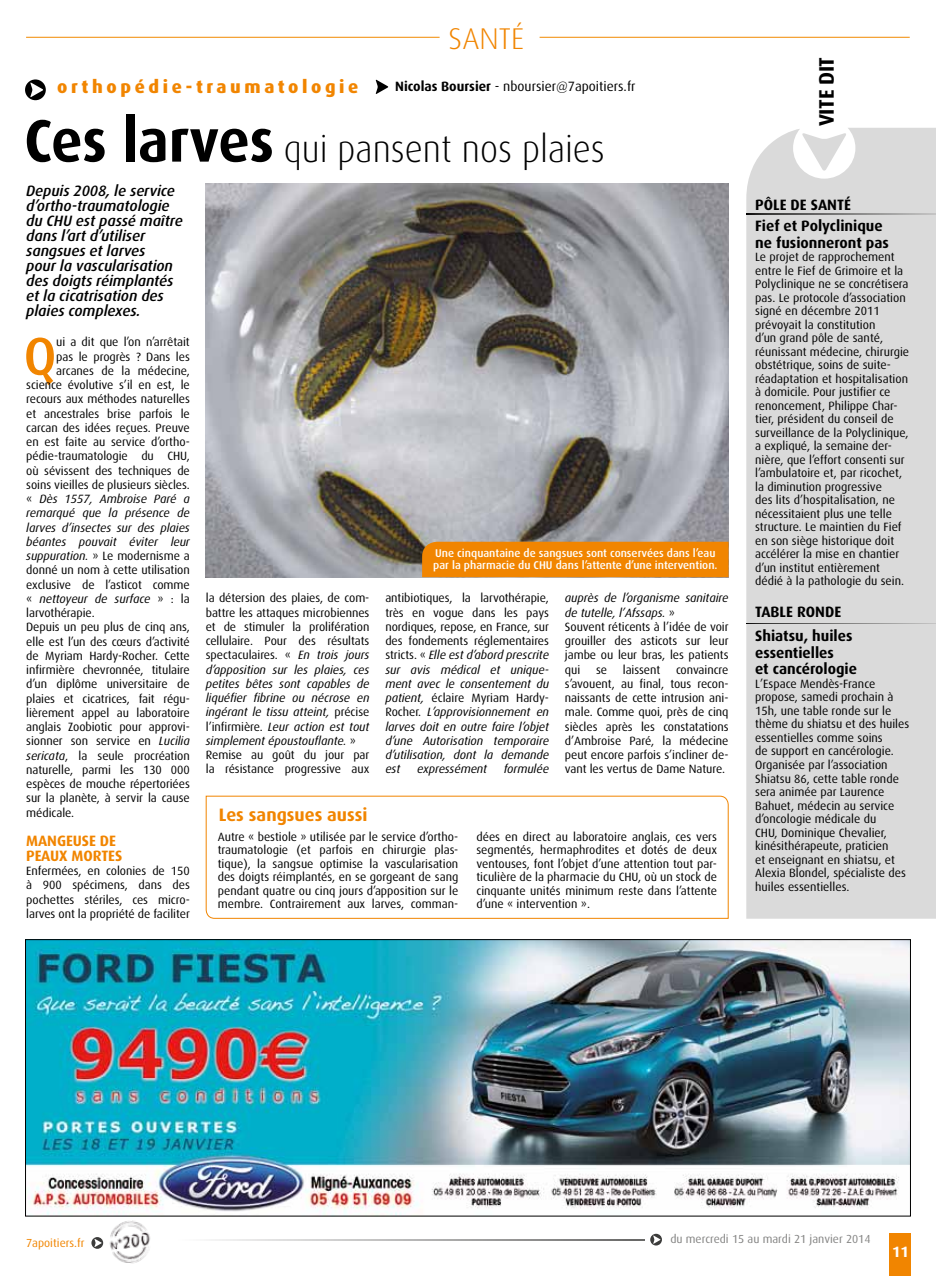
<style>
.page{position:relative;width:936px;height:1276px;background:#fff}
.page>*{position:absolute;margin:0;border:0;box-sizing:border-box;transform-origin:0 0}
.t1{font:500 53.4px "Dax";color:#f18500}
.t2{font:300 37.5px "Dax";color:#000;scale:.95 1}
.t3{font:300 30px "Dax";color:#f18500}
.t4{font:700 21px "Dax";color:#000}
.t5{font:800 18px "Dax";letter-spacing:.2em;color:#f18500}
.t6{font:700 18px "Dax";color:#f18500}
.t7{font:italic 500 15px/15px "Dax";letter-spacing:-.005em;color:#000}
.t8{font:700 15px/21px "Dax";color:#000}
.t9{font:700 15px/15px "Dax";letter-spacing:.06em;color:#f18500}
.t10{font:700 15px "Dax";color:#fff}
.t11{font:13.5px "Dax";color:#000}
.t12{font:12px/13.5px "Dax";letter-spacing:-.005em;color:#000}
.t13{font:italic 12px/14.2px "Dax";letter-spacing:-.005em;color:#000;text-align:justify}
.t14{font:11.7px "Dax";color:#838382}
.t15{font:11.7px "Dax";color:#f18500}
.t16{font:500 11.25px/12px "Dax";color:#fff}
.s1{font-weight:700}
.s2{font-weight:700;font-size:60px}
.s3{font-style:normal}
.s4{font-style:italic}
</style>
<div class="page">
<div style="left:746px;top:128px;width:189px;height:790px;background:#dadada"></div>
<svg style="left:746px;top:214px;width:189px;height:1px"></svg>
<hr style="left:26px;top:37px;width:413px;height:1px;background:#f18a00">
<hr style="left:539px;top:37px;width:370px;height:1px;background:#f18a00">
<img style="left:206px;top:184px;width:522px;height:393px">
<div style="left:422px;top:542px;width:306px;height:35px;background:#f18500"></div>
<svg style="left:375px;top:80px;width:13px;height:14px"></svg>
<svg style="left:25px;top:79px;width:21px;height:21px"></svg>
<img style="left:27px;top:941px;width:881px;height:273px">
<svg style="left:205px;top:795px;width:524px;height:124px"></svg>
<svg style="left:746px;top:623px;width:189px;height:1px"></svg>
<div style="left:889px;top:1233px;width:22px;height:43px;background:#f18500"></div>
<svg style="left:91px;top:1237px;width:12px;height:11px"></svg>
<svg style="left:650px;top:1233px;width:12px;height:12px"></svg>
<svg style="left:211px;top:1239px;width:434px;height:1px"></svg>
<img style="left:109px;top:1220px;width:41px;height:44px">
<h3 class="t3" style="left:448px;top:22px;width:77px">SANTé</h3>
<h3 class="t5" style="left:57px;top:77px;width:303px">orthopédie-traumatologie</h3>
<p class="t11" style="left:395px;top:79px;width:242px"><span class="s1">Nicolas Boursier</span> - nboursier@7apoitiers.fr</p>
<h2 class="t2" style="left:24px;top:128px;width:612px"><span class="s2">Ces larves</span> qui pansent nos plaies</h2>
<p class="t7" style="left:26px;top:183px;width:158px">Depuis 2008, le service d’ortho-traumatologie du CHU est passé maître dans l’art d’utiliser sangsues et larves<br>pour la vascularisation des doigts réimplantés et la cicatrisation des plaies complexes.</p>
<h1 class="t1" style="left:24px;top:326px;width:34px">Q</h1>
<p class="t12" style="left:56px;top:335px;width:135px">ui a dit que l’on n’arrêtait</p>
<p class="t12" style="left:56px;top:350px;width:135px">pas le progrès ? Dans les</p>
<p class="t12" style="left:56px;top:364px;width:135px">arcanes de la médecine,</p>
<p class="t12" style="left:26px;top:378px;width:165px">science évolutive s’il en est, le</p>
<p class="t12" style="left:26px;top:392px;width:165px">recours aux méthodes naturelles</p>
<p class="t12" style="left:26px;top:407px;width:165px">et ancestrales brise parfois le</p>
<p class="t12" style="left:26px;top:421px;width:165px">carcan des idées reçues. Preuve</p>
<p class="t12" style="left:26px;top:435px;width:165px">en est faite au service d’ortho-</p>
<p class="t12" style="left:26px;top:449px;width:165px">pédie-traumatologie du CHU,</p>
<p class="t12" style="left:26px;top:464px;width:165px">où sévissent des techniques de</p>
<p class="t12" style="left:26px;top:478px;width:165px">soins vieilles de plusieurs siècles.</p>
<p class="t13" style="left:26px;top:492px;width:165px"><span class="s3">«</span> Dès 1557, Ambroise Paré a</p>
<p class="t13" style="left:26px;top:506px;width:165px">remarqué que la présence de</p>
<p class="t13" style="left:26px;top:520px;width:165px">larves d’insectes sur des plaies</p>
<p class="t13" style="left:26px;top:534px;width:165px">béantes pouvait éviter leur</p>
<p class="t12" style="left:26px;top:549px;width:165px"><span class="s4">suppuration.</span> » Le modernisme a</p>
<p class="t12" style="left:26px;top:563px;width:165px">donné un nom à cette utilisation</p>
<p class="t12" style="left:26px;top:578px;width:165px">exclusive de l’asticot comme</p>
<p class="t13" style="left:26px;top:591px;width:165px"><span class="s3">«</span> nettoyeur de surface <span class="s3">» : la</span></p>
<p class="t12" style="left:26px;top:606px;width:70px">larvothérapie.</p>
<p class="t12" style="left:26px;top:620px;width:165px">Depuis un peu plus de cinq ans,</p>
<p class="t12" style="left:26px;top:635px;width:165px">elle est l’un des cœurs d’activité</p>
<p class="t12" style="left:26px;top:649px;width:165px">de Myriam Hardy-Rocher. Cette</p>
<p class="t12" style="left:26px;top:663px;width:165px">infirmière chevronnée, titulaire</p>
<p class="t12" style="left:26px;top:677px;width:165px">d’un diplôme universitaire de</p>
<p class="t12" style="left:26px;top:692px;width:165px">plaies et cicatrices, fait régu-</p>
<p class="t12" style="left:26px;top:706px;width:165px">lièrement appel au laboratoire</p>
<p class="t12" style="left:26px;top:720px;width:165px">anglais Zoobiotic pour approvi-</p>
<p class="t12" style="left:26px;top:734px;width:165px">sionner son service en <span class="s4">Lucilia</span></p>
<p class="t12" style="left:26px;top:749px;width:165px"><span class="s4">sericata</span>, la seule procréation</p>
<p class="t12" style="left:26px;top:763px;width:165px">naturelle, parmi les 130 000</p>
<p class="t12" style="left:26px;top:777px;width:165px">espèces de mouche répertoriées</p>
<p class="t12" style="left:26px;top:791px;width:165px">sur la planète, à servir la cause</p>
<p class="t12" style="left:26px;top:805px;width:50px">médicale.</p>
<p class="t9" style="left:26px;top:833px;width:96px">Mangeuse de peaux mortes</p>
<p class="t12" style="left:26px;top:864px;width:165px;line-height:14.2px;text-align:justify">Enfermées, en colonies de 150 à 900 spécimens, dans des pochettes stériles, ces micro&shy;larves ont la propriété de faciliter</p>
<p class="t16" style="left:433px;top:547px;width:286px">Une cinquantaine de sangsues sont conservées dans l’eau par la pharmacie du CHU dans l’attente d’une intervention.</p>
<p class="t12" style="left:206px;top:591px;width:165px;line-height:14.2px">la détersion des plaies, de com&shy;battre les attaques microbiennes et de stimuler la prolifération cellulaire. Pour des résultats spectaculaires. « <span class="s4">En trois jours d’apposition sur les plaies, ces petites bêtes sont capables de liquéfier fibrine ou nécrose en ingérant le tissu atteint,</span> précise l’infirmière. <span class="s4">Leur action est tout simplement époustouflante.</span> »<br>Remise au goût du jour par la résistance progressive aux</p>
<p class="t13" style="left:385px;top:591px;width:165px"><span class="s3">antibiotiques, la larvothérapie, très en vogue dans les pays nordiques, repose, en France, sur des fondements réglementaires stricts. «</span> Elle est d’abord prescrite sur avis médical et unique&shy;ment avec le consentement du patient, <span class="s3">éclaire Myriam Hardy-Rocher.</span> L’approvisionnement en larves doit en outre faire l’objet d’une Autorisation temporaire d’utilisation, dont la demande est</p>
<p class="t13" style="left:417px;top:762px;width:71px">expressément</p>
<p class="t13" style="left:503px;top:762px;width:47px">formulée</p>
<h3 class="t6" style="left:219px;top:804px;width:150px">Les sangsues aussi</h3>
<p class="t12" style="left:565px;top:591px;width:165px;line-height:14.2px"><span class="s4">auprès de l’organisme sanitaire de tutelle, l’Afssaps.</span> »<br>Souvent réticents à l’idée de voir grouiller des asticots sur leur jambe ou leur bras, les patients qui</p>
<p class="t12" style="left:596px;top:663px;width:13px">se</p>
<p class="t12" style="left:622px;top:663px;width:39px">laissent</p>
<p class="t12" style="left:565px;top:662px;width:165px;line-height:14.2px;text-align:justify;text-indent:111px">convaincre s’avouent, au final, tous recon&shy;naissants de cette intrusion ani&shy;male. Comme quoi, près de cinq siècles après les constatations d’Ambroise Paré, la médecine peut encore parfois s’incliner de&shy;vant les vertus de Dame Nature.</p>
<p class="t12" style="left:218px;top:830px;width:242px;text-align:justify">Autre « bestiole » utilisée par le service d’ortho&shy;traumatologie (et parfois en chirurgie plas&shy;tique), la sangsue optimise la vascularisation des doigts réimplantés, en se gorgeant de sang pendant quatre ou cinq jours d’apposition sur le membre. Contrairement aux larves, comman-</p>
<p class="t12" style="left:476px;top:830px;width:242px;text-align:justify">dées en direct au laboratoire anglais, ces vers segmentés, hermaphrodites et dotés de deux ventouses, font l’objet d’une attention tout par&shy;ticulière de la pharmacie du CHU, où un stock de cinquante unités minimum reste dans l’attente d’une « intervention ».</p>
<h3 class="t4" style="left:814px;top:126px;width:71px;rotate:-90deg">vite dit</h3>
<p class="t8" style="left:755px;top:195px;width:129px">Pôle de santé<br>Fief et Polyclinique</p>
<p class="t8" style="left:755px;top:232px;width:135px">ne fusionneront pas</p>
<p class="t12" style="left:755px;top:251px;width:155px">Le projet de rapprochement entre le Fief de Grimoire et la<br>Polyclinique ne se concrétisera pas. Le protocole d’association signé en décembre 2011 prévoyait la constitution<br>d’un grand pôle de santé, réunissant médecine, chirurgie obstétrique, soins de suite&shy;réadaptation et hospitalisation à domicile. Pour justifier ce renoncement, Philippe Char&shy;tier, président du conseil de surveillance de la Polyclinique, a expliqué, la semaine der&shy;nière, que l’effort consenti sur l’ambulatoire et, par ricochet, la diminution progressive<br>des lits d’hospitalisation, ne nécessitaient plus une telle structure. Le maintien du Fief en son siège historique doit accélérer la mise en chantier d’un institut entièrement dédié à la pathologie du sein.</p>
<p class="t8" style="left:755px;top:600px;width:99px;line-height:24px">Table ronde<br>Shiatsu, huiles</p>
<p class="t8" style="left:755px;top:644px;width:103px;line-height:16.5px">essentielles<br>et cancérologie</p>
<p class="t12" style="left:755px;top:677px;width:155px">L’Espace Mendès-France propose, samedi prochain à<br>15h, une table ronde sur le thème du shiatsu et des huiles essentielles comme soins<br>de support en cancérologie.<br>Organisée par l’association<br>Shiatsu 86, cette table ronde sera animée par Laurence<br>Bahuet, médecin au service d’oncologie médicale du<br>CHU, Dominique Chevalier, kinésithérapeute, praticien<br>et enseignant en shiatsu, et<br>Alexia Blondel, spécialiste des huiles essentielles.</p>
<p class="t15" style="left:26px;top:1237px;width:60px">7apoitiers.fr</p>
<p class="t14" style="left:670px;top:1232px;width:202px">du mercredi 15 au mardi 21 janvier 2014</p>
<p class="t10" style="left:892px;top:1243px;width:18px">11</p>
</div>
